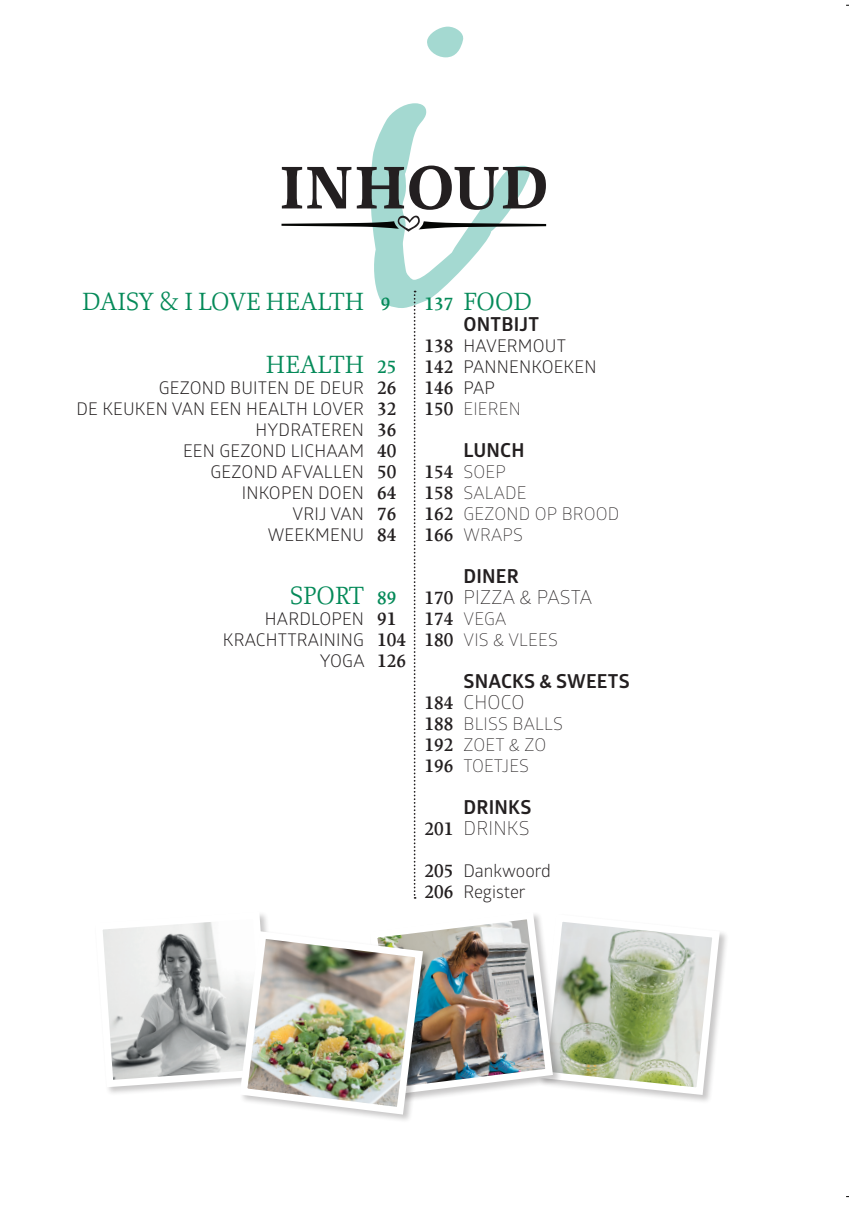
<style>
.page{position:relative;width:849px;height:1207px;background:#fff}
.page>*{position:absolute;margin:0;border:0;box-sizing:border-box;transform-origin:0 0}
.t1{font:700 63.35px "Proforma";color:#231f20}
.t2{font:26.25px "Proforma Book SC";color:#058a59}
.t3{font:19.25px/21px "Proforma Semibold SC";color:#231f20;text-align:justify}
.t4{font:700 19.25px "Glober";letter-spacing:.01em;color:#231f20}
.t5{font:300 19.25px "Glober";letter-spacing:.01em;color:#231f20}
.t6{font:19.25px "Proforma Semibold SC";color:#058a59}
.t7{font:17.5px/21px "Glober";letter-spacing:.01em;color:#231f20;text-align:right}
.t8{font:300 17.5px/21px "Glober";letter-spacing:.01em;color:#231f20}
</style>
<div class="page">
<div style="left:538px;top:913px;width:191px;height:190px;background:#231f20;opacity:.25"></div>
<img style="left:103px;top:913px;width:620px;height:205px">
<svg style="left:371px;top:27px;width:159px;height:281px"></svg>
<svg style="left:281px;top:213px;width:265px;height:19px"></svg>
<svg style="left:414px;top:290px;width:2px;height:608px"></svg>
<h1 class="t1" style="left:279px;top:147px;width:271px">INHOUD</h1>
<h2 class="t2" style="left:82px;top:285px;width:284px">DAISY &amp; I LOVE HEALTH</h2>
<p class="t6" style="left:381px;top:291px;width:11px">9</p>
<h2 class="t2" style="left:266px;top:348px;width:100px">HEALTH</h2>
<p class="t7" style="left:76px;top:376px;width:289px">GEZOND BUITEN DE DEUR<br>DE KEUKEN VAN EEN HEALTH LOVER<br>HYDRATEREN<br>EEN GEZOND LICHAAM<br>GEZOND AFVALLEN<br>INKOPEN DOEN<br>VRIJ VAN<br>WEEKMENU</p>
<p class="t6" style="left:377px;top:354px;width:21px">25</p>
<p class="t3" style="left:377px;top:377px;width:21px">26<br>32<br>36<br>40<br>50<br>64<br>76<br>84</p>
<h2 class="t2" style="left:290px;top:579px;width:75px">SPORT</h2>
<p class="t7" style="left:223px;top:607px;width:143px">HARDLOPEN<br>KRACHTTRAINING<br>YOGA</p>
<p class="t6" style="left:377px;top:585px;width:21px">89</p>
<p class="t3" style="left:377px;top:608px;width:30px;text-align:left">91<br>104<br>126</p>
<p class="t6" style="left:425px;top:291px;width:30px">137</p>
<p class="t3" style="left:425px;top:335px;width:30px">138<br>142<br>146<br>150</p>
<p class="t3" style="left:425px;top:461px;width:30px">154<br>158<br>162<br>166</p>
<p class="t3" style="left:425px;top:587px;width:30px">170<br>174<br>180</p>
<p class="t3" style="left:425px;top:692px;width:30px">184<br>188<br>192<br>196</p>
<p class="t3" style="left:425px;top:807px;width:30px;line-height:42px">201<br>205</p>
<p class="t3" style="left:425px;top:881px;width:30px">206</p>
<h2 class="t2" style="left:463px;top:285px;width:70px">FOOD</h2>
<p class="t4" style="left:463px;top:310px;width:77px">ONTBIJT</p>
<p class="t7" style="left:463px;top:334px;width:134px;text-align:left">HAVERMOUT<br>PANNENKOEKEN<br>PAP</p>
<p class="t8" style="left:463px;top:397px;width:59px">EIEREN</p>
<p class="t4" style="left:463px;top:436px;width:62px">LUNCH</p>
<p class="t8" style="left:463px;top:460px;width:157px">SOEP<br>SALADE<br>GEZOND OP BROOD<br>WRAPS</p>
<p class="t4" style="left:463px;top:562px;width:57px">DINER</p>
<p class="t5" style="left:463px;top:583px;width:130px">PIZZA &amp; PASTA</p>
<p class="t8" style="left:463px;top:607px;width:96px">VEGA<br>VIS &amp; VLEES</p>
<p class="t4" style="left:463px;top:667px;width:168px">SNACKS &amp; SWEETS</p>
<p class="t5" style="left:463px;top:688px;width:62px">CHOCO</p>
<p class="t8" style="left:463px;top:712px;width:101px">BLISS BALLS<br>ZOET &amp; ZO<br>TOETJES</p>
<p class="t4" style="left:463px;top:793px;width:69px">DRINKS</p>
<p class="t5" style="left:463px;top:814px;width:67px">DRINKS</p>
<p class="t7" style="left:463px;top:859px;width:89px;text-align:left">Dankwoord<br>Register</p>
</div>
